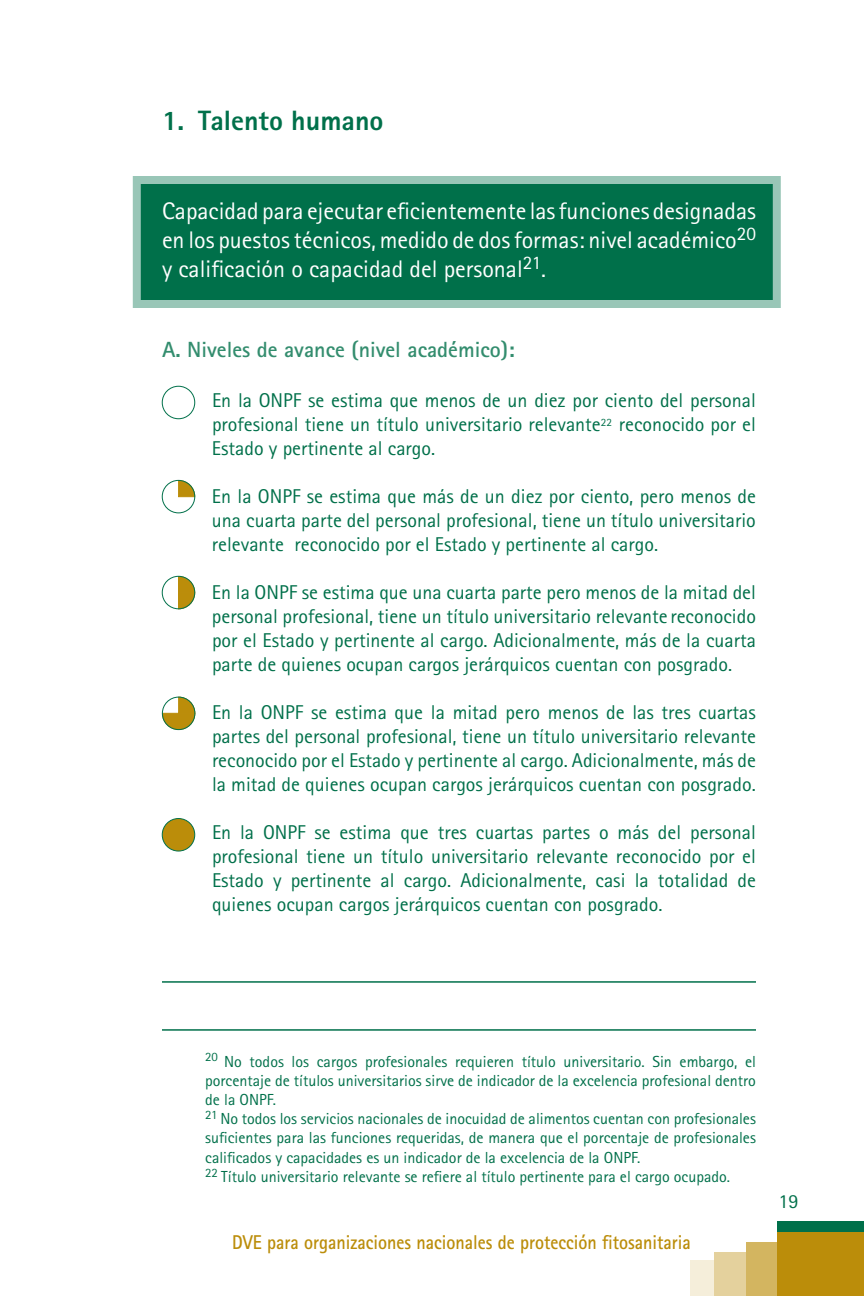
<style>
.page{position:relative;width:864px;height:1296px;background:#fff}
.page>*{position:absolute;margin:0;border:0;box-sizing:border-box;transform-origin:0 0}
.t1{font:800 28px "Rotis Sans Serif";color:#00704a}
.t2{font:24px/28.8px "Rotis Sans Serif";color:#fff;text-align:justify}
.t3{font:700 22px "Rotis Sans Serif";color:#338d6e}
.t4{font:20px/24px "Rotis Sans Serif";color:#00704a;text-align:justify}
.t5{font:700 20px "Rotis Sans Serif";color:#bb8d0a;scale:.9 1}
.t6{font:16px/19.2px "Rotis Sans Serif";color:#00704a}
</style>
<div class="page">
<div style="left:691px;top:1260px;width:41px;height:36px;background:#f5eeda"></div>
<div style="left:714px;top:1252px;width:42px;height:44px;background:#e4d19d"></div>
<div style="left:747px;top:1242px;width:41px;height:54px;background:#d3b560"></div>
<div style="left:777px;top:1232px;width:87px;height:64px;background:#bb8d0a"></div>
<div style="left:777px;top:1221px;width:87px;height:11px;background:#00704a"></div>
<div style="left:133px;top:176px;width:648px;height:132px;background:#00704a;border:8px solid #99c6b7"></div>
<hr style="left:162px;top:981px;width:594px;height:2px;background:#00704a">
<hr style="left:162px;top:1029px;width:594px;height:2px;background:#00704a">
<div style="left:162px;top:819px;width:33px;height:32px;background:#bb8d0a;border-radius:50%"></div>
<div style="left:162px;top:818px;width:33px;height:33px;border:1px solid #00704a;border-radius:50%"></div>
<div style="left:162px;top:386px;width:33px;height:33px;border:1px solid #00704a;border-radius:50%"></div>
<svg style="left:178px;top:576px;width:18px;height:34px"></svg>
<div style="left:162px;top:576px;width:33px;height:33px;border:1px solid #00704a;border-radius:50%"></div>
<svg style="left:161px;top:696px;width:35px;height:35px"></svg>
<div style="left:162px;top:697px;width:33px;height:33px;border:1px solid #00704a;border-radius:50%"></div>
<svg style="left:178px;top:480px;width:18px;height:18px"></svg>
<div style="left:162px;top:480px;width:33px;height:33px;border:1px solid #00704a;border-radius:50%"></div>
<h1 class="t1" style="left:162px;top:103px;width:223px">1. Talento humano</h1>
<p class="t2" style="left:162px;top:197px;width:596px">Capacidad para ejecutar eficientemente las funciones designadas en los puestos técnicos, medido de dos formas: nivel académico<sup>20 </sup>y calificación o capacidad del personal<sup>21</sup>.</p>
<p class="t3" style="left:162px;top:336px;width:354px">A. Niveles de avance (nivel académico):</p>
<p class="t4" style="left:212px;top:388px;width:546px">En la ONPF se estima que menos de un diez por ciento del personal profesional tiene un título universitario relevante<sup>22</sup> reconocido por el Estado y pertinente al cargo.</p>
<p class="t4" style="left:212px;top:484px;width:545px">En la ONPF se estima que más de un diez por ciento, pero menos de una cuarta parte del personal profesional, tiene un título universitario relevante reconocido por el Estado y pertinente al cargo.</p>
<p class="t4" style="left:212px;top:580px;width:546px">En la ONPF se estima que una cuarta parte pero menos de la mitad del personal profesional, tiene un título universitario relevante reconocido por el Estado y pertinente al cargo. Adicionalmente, más de la cuarta parte de quienes ocupan cargos jerárquicos cuentan con posgrado.</p>
<p class="t4" style="left:212px;top:700px;width:545px">En la ONPF se estima que la mitad pero menos de las tres cuartas partes del personal profesional, tiene un título universitario relevante reconocido por el Estado y pertinente al cargo. Adicionalmente, más de la mitad de quienes ocupan cargos jerárquicos cuentan con posgrado.</p>
<p class="t4" style="left:212px;top:820px;width:545px">En la ONPF se estima que tres cuartas partes o más del personal profesional tiene un título universitario relevante reconocido por el Estado y pertinente al cargo. Adicionalmente, casi la totalidad de quienes ocupan cargos jerárquicos cuentan con posgrado.</p>
<p class="t6" style="left:205px;top:1052px;width:552px"><sup>20</sup> No todos los cargos profesionales requieren título universitario. Sin embargo, el porcentaje de títulos universitarios sirve de indicador de la excelencia profesional dentro de la ONPF.<br><sup>21</sup> No todos los servicios nacionales de inocuidad de alimentos cuentan con profesionales suficientes para las funciones requeridas, de manera que el porcentaje de profesionales calificados y capacidades es un indicador de la excelencia de la ONPF.<br><sup>22</sup> Título universitario relevante se refiere al título pertinente para el cargo ocupado.</p>
<p class="t5" style="left:232px;top:1229px;width:511px">DVE para organizaciones nacionales de protección fitosanitaria</p>
<p class="t4" style="left:779px;top:1189px;width:21px">19</p>
</div>
